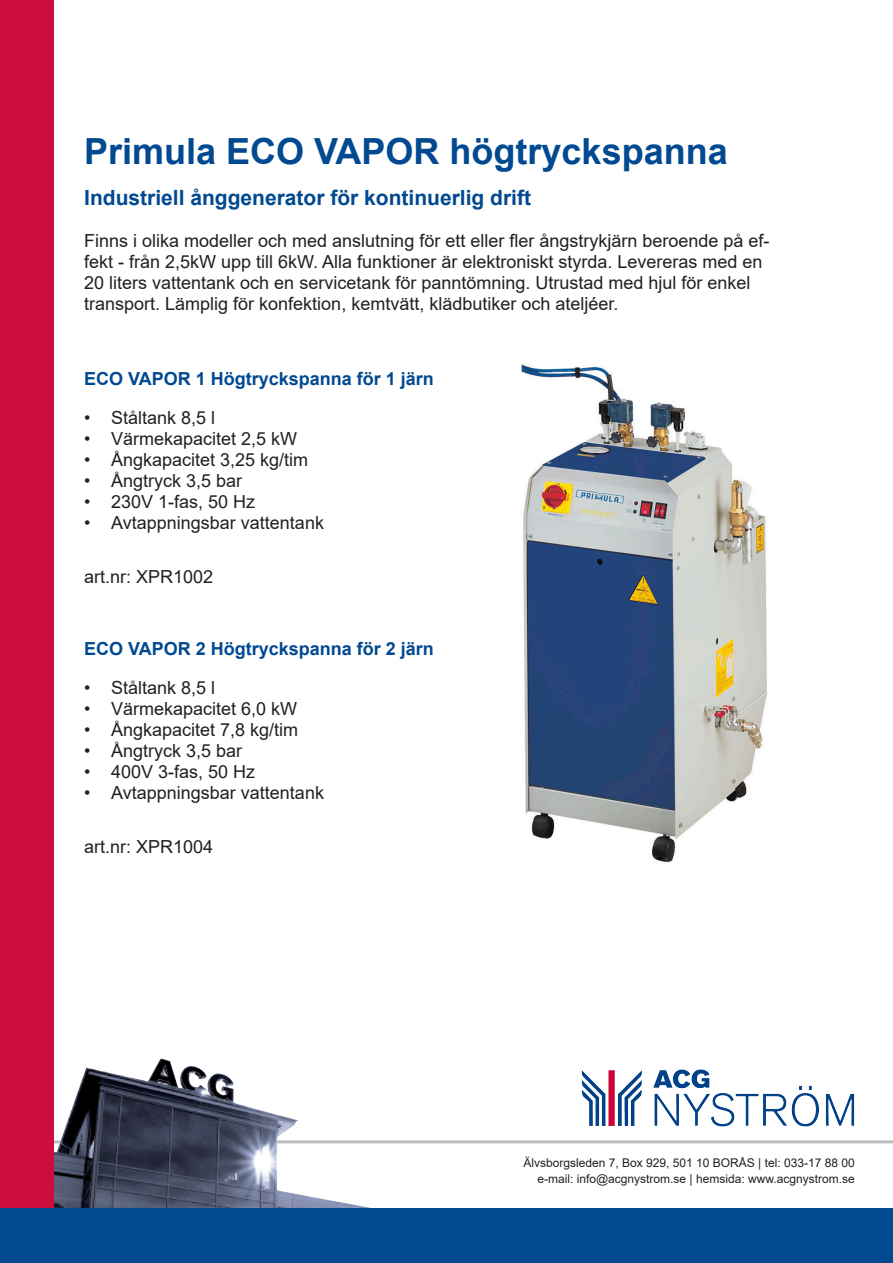
<style>
.page{position:relative;width:893px;height:1263px;background:#fff}
.page>*{position:absolute;margin:0;border:0;box-sizing:border-box;transform-origin:0 0}
.t1{font:700 36px "Arial";color:#014990}
.t2{font:700 21px "Arial";color:#014990}
.t3{font:18px/21px "Arial";color:#231f20}
.t4{font:700 18px "Arial";color:#014990}
.t5{font:12px "Arial";color:#231f20}
</style>
<div class="page">
<hr style="left:45px;top:1140px;width:848px;height:3px;background:#bcbdc0">
<img style="left:54px;top:1062px;width:459px;height:147px">
<div style="left:0;top:0;width:54px;height:1209px;background:#cd0d40"></div>
<div style="left:0;top:1209px;width:893px;height:54px;background:#014990"></div>
<img style="left:520px;top:363px;width:248px;height:501px">
<img style="left:553px;top:1069px;width:316px;height:75px">
<p class="t1" style="left:84px;top:126px;width:645px">Primula ECO VAPOR högtryckspanna</p>
<p class="t2" style="left:84px;top:182px;width:448px">Industriell ånggenerator för kontinuerlig drift</p>
<p class="t3" style="left:84px;top:230px;width:687px">Finns i olika modeller och med anslutning för ett eller fler ångstrykjärn beroende på ef&shy;fekt - från 2,5kW upp till 6kW. Alla funktioner är elektroniskt styrda. Levereras med en</p>
<p class="t3" style="left:84px;top:272px;width:668px">20 liters vattentank och en servicetank för panntömning. Utrustad med hjul för enkel transport. Lämplig för konfektion, kemtvätt, klädbutiker och ateljéer.</p>
<p class="t4" style="left:84px;top:365px;width:351px">ECO VAPOR 1 Högtryckspanna för 1 järn</p>
<p class="t3" style="left:84px;top:407px;width:133px">• Ståltank 8,5 l</p>
<p class="t3" style="left:84px;top:428px;width:215px">• Värmekapacitet 2,5 kW</p>
<p class="t3" style="left:84px;top:449px;width:226px">• Ångkapacitet 3,25 kg/tim</p>
<p class="t3" style="left:84px;top:470px;width:160px">• Ångtryck 3,5 bar</p>
<p class="t3" style="left:84px;top:491px;width:173px">• 230V 1-fas, 50 Hz</p>
<p class="t3" style="left:84px;top:512px;width:241px">• Avtappningsbar vattentank</p>
<p class="t3" style="left:84px;top:566px;width:131px">art.nr: XPR1002</p>
<p class="t4" style="left:84px;top:635px;width:351px">ECO VAPOR 2 Högtryckspanna för 2 järn</p>
<p class="t3" style="left:84px;top:677px;width:133px">• Ståltank 8,5 l</p>
<p class="t3" style="left:84px;top:698px;width:215px">• Värmekapacitet 6,0 kW</p>
<p class="t3" style="left:84px;top:719px;width:216px">• Ångkapacitet 7,8 kg/tim</p>
<p class="t3" style="left:84px;top:740px;width:160px">• Ångtryck 3,5 bar</p>
<p class="t3" style="left:84px;top:761px;width:173px">• 400V 3-fas, 50 Hz</p>
<p class="t3" style="left:84px;top:782px;width:241px">• Avtappningsbar vattentank</p>
<p class="t3" style="left:84px;top:836px;width:131px">art.nr: XPR1004</p>
<p class="t5" style="left:523px;top:1154px;width:333px">Älvsborgsleden 7, Box 929, 501 10 BORÅS | tel: 033-17 88 00</p>
<p class="t5" style="left:537px;top:1170px;width:319px">e-mail: info@acgnystrom.se | hemsida: www.acgnystrom.se</p>
</div>
